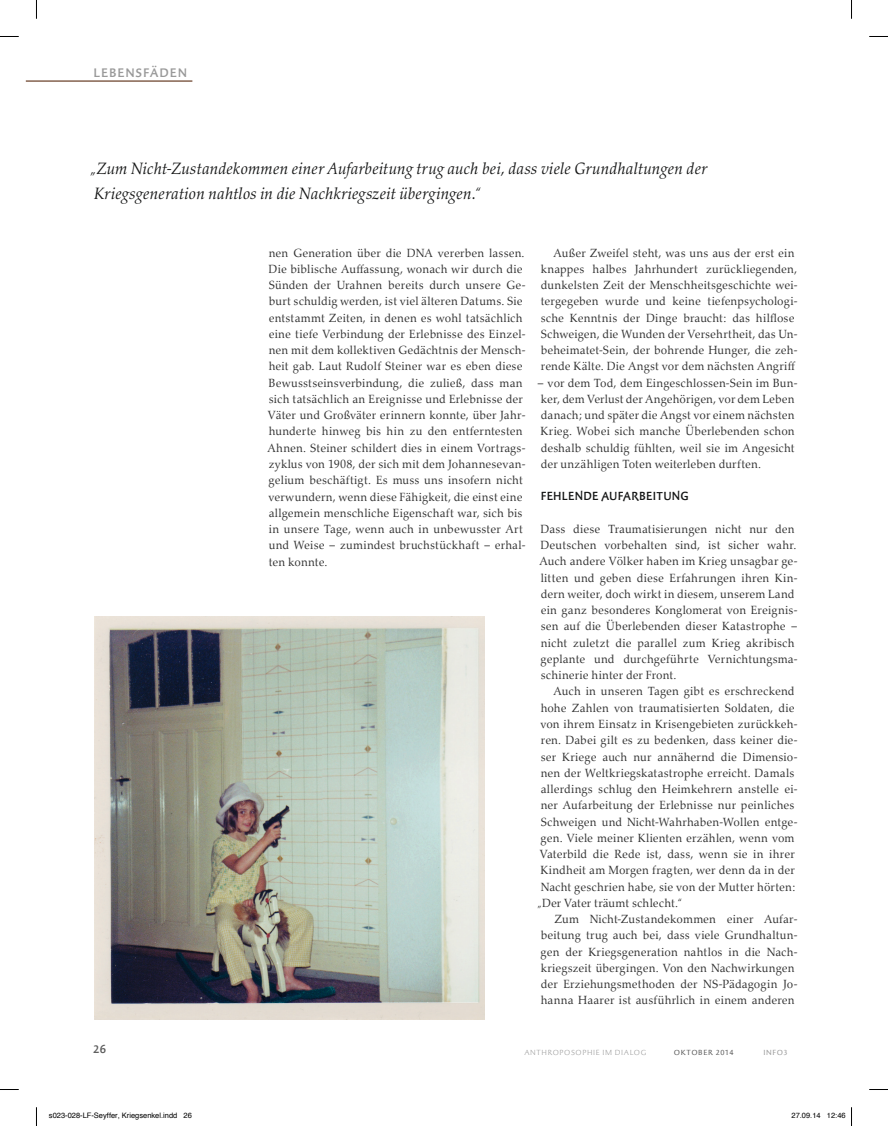
<style>
.page{position:relative;width:888px;height:1126px;background:#fff}
.page>*{position:absolute;margin:0;border:0;box-sizing:border-box;transform-origin:0 0}
.t1{font:italic 16.62px/25px "Palatino Nova";letter-spacing:.005em;color:#151616;scale:.95 1}
.t2{font:500 12.5px "Palatino Sans Com";letter-spacing:.07em;color:#999}
.t3{font:11.88px/16.2px "Palatino Nova";letter-spacing:.01em;color:#323232;scale:.95 1}
.t4{font:500 11.88px "Palatino Sans Infl Com";letter-spacing:.025em;color:#151616;scale:.95 1}
.t5{font:500 11.25px "Palatino Sans Com";color:#5b5b5b}
.t6{font:7.5px "Helvetica";color:#000}
.t7{font:300 7.5px "Palatino Sans Com";letter-spacing:.085em;color:#999}
.t8{font:7.5px "Palatino Sans Com";letter-spacing:.085em;color:#5b5b5b}
.t9{font:7.5px "Palatino Sans Com";letter-spacing:.095em;color:#999}
</style>
<div class="page">
<hr style="left:26px;top:80px;width:166px;height:2px;background:#6b422b">
<img style="left:94px;top:616px;width:391px;height:403px">
<svg style="left:0;top:36px;width:19px;height:1px"></svg>
<svg style="left:869px;top:36px;width:19px;height:1px"></svg>
<svg style="left:0;top:1089px;width:19px;height:1px"></svg>
<svg style="left:869px;top:1089px;width:19px;height:1px"></svg>
<svg style="left:36px;top:0;width:1px;height:19px"></svg>
<svg style="left:36px;top:1107px;width:1px;height:18px"></svg>
<svg style="left:851px;top:0;width:1px;height:19px"></svg>
<svg style="left:851px;top:1107px;width:1px;height:18px"></svg>
<p class="t2" style="left:94px;top:65px;width:95px">LEBENSFÄDEN</p>
<h1 class="t1" style="left:91px;top:156px;width:650px">„Zum Nicht-Zustandekommen einer Aufarbeitung trug auch bei, dass viele Grundhaltungen der<br>Kriegsgeneration nahtlos in die Nachkriegszeit übergingen.“</h1>
<p class="t3" style="left:267px;top:245px;width:273px">nen Generation über die DNA vererben lassen.<br>Die biblische Auffassung, wonach wir durch die Sünden der Urahnen bereits durch unsere Ge&shy;burt schuldig werden, ist viel älteren Datums. Sie entstammt Zeiten, in denen es wohl tatsächlich eine tiefe Verbindung der Erlebnisse des Einzel&shy;nen mit dem kollektiven Gedächtnis der Mensch&shy;heit gab. Laut Rudolf Steiner war es eben diese Bewusstseinsverbindung, die zuließ, dass man sich tatsächlich an Ereignisse und Erlebnisse der Väter und Großväter erinnern konnte, über Jahr&shy;hunderte hinweg bis hin zu den entferntesten Ahnen. Steiner schildert dies in einem Vortrags&shy;zyklus von 1908, der sich mit dem Johannesevan&shy;gelium beschäftigt. Es muss uns insofern nicht verwundern, wenn diese Fähigkeit, die einst eine allgemein menschliche Eigenschaft war, sich bis in unsere Tage, wenn auch in unbewusster Art und Weise – zumindest bruchstückhaft – erhal&shy;ten konnte.</p>
<p class="t3" style="left:541px;top:245px;width:272px;text-indent:13px">Außer Zweifel steht, was uns aus der erst ein knappes halbes Jahrhundert zurückliegenden, dunkelsten Zeit der Menschheitsgeschichte wei&shy;tergegeben wurde und keine tiefenpsychologi&shy;sche Kenntnis der Dinge braucht: das hilflose Schweigen, die Wunden der Versehrtheit, das Un&shy;beheimatet-Sein, der bohrende Hunger, die zeh&shy;rende Kälte. Die Angst vor dem nächsten Angriff</p>
<p class="t3" style="left:537px;top:375px;width:275px">– vor dem Tod, dem Eingeschlossen-Sein im Bun&shy;ker, dem Verlust der Angehörigen, vor dem Leben danach; und später die Angst vor einem nächsten Krieg. Wobei sich manche Überlebenden schon deshalb schuldig fühlten, weil sie im Angesicht der unzähligen Toten weiterleben durften.</p>
<p class="t4" style="left:541px;top:489px;width:157px">FEHLENDE AUFARBEITUNG</p>
<p class="t3" style="left:539px;top:521px;width:273px">Dass diese Traumatisierungen nicht nur den Deutschen vorbehalten sind, ist sicher wahr.<br>Auch andere Völker haben im Krieg unsagbar ge&shy;litten und geben diese Erfahrungen ihren Kin&shy;dern weiter, doch wirkt in diesem, unserem Land ein ganz besonderes Konglomerat von Ereignis&shy;sen auf die Überlebenden dieser Katastrophe – nicht zuletzt die parallel zum Krieg akribisch geplante und durchgeführte Vernichtungsma&shy;schinerie hinter der Front.</p>
<p class="t3" style="left:538px;top:683px;width:275px;text-indent:16px">Auch in unseren Tagen gibt es erschreckend hohe Zahlen von traumatisierten Soldaten, die von ihrem Einsatz in Krisengebieten zurückkeh&shy;ren. Dabei gilt es zu bedenken, dass keiner die&shy;ser Kriege auch nur annähernd die Dimensio&shy;nen der Weltkriegskatastrophe erreicht. Damals allerdings schlug den Heimkehrern anstelle ei&shy;ner Aufarbeitung der Erlebnisse nur peinliches Schweigen und Nicht-Wahrhaben-Wollen entge&shy;gen. Viele meiner Klienten erzählen, wenn vom Vaterbild die Rede ist, dass, wenn sie in ihrer Kindheit am Morgen fragten, wer denn da in der Nacht geschrien habe, sie von der Mutter hörten: „Der Vater träumt schlecht.“</p>
<p class="t3" style="left:541px;top:911px;width:272px;text-indent:14px">Zum Nicht-Zustandekommen einer Aufar&shy;beitung trug auch bei, dass viele Grundhaltun&shy;gen der Kriegsgeneration nahtlos in die Nach&shy;kriegszeit übergingen. Von den Nachwirkungen der Erziehungsmethoden der NS-Pädagogin Jo&shy;hanna Haarer ist ausführlich in einem anderen</p>
<p class="t5" style="left:93px;top:1042px;width:14px">26</p>
<p class="t7" style="left:524px;top:1047px;width:123px">ANTHROPOSOPHIE IM DIALOG</p>
<p class="t8" style="left:674px;top:1047px;width:61px">OKTOBER 2014</p>
<p class="t9" style="left:763px;top:1047px;width:26px">INFO3</p>
<p class="t6" style="left:49px;top:1109px;width:144px">s023-028-LF-Seyffer, Kriegsenkel.indd 26</p>
<p class="t6" style="left:791px;top:1109px;width:56px">27.09.14 12:46</p>
</div>
